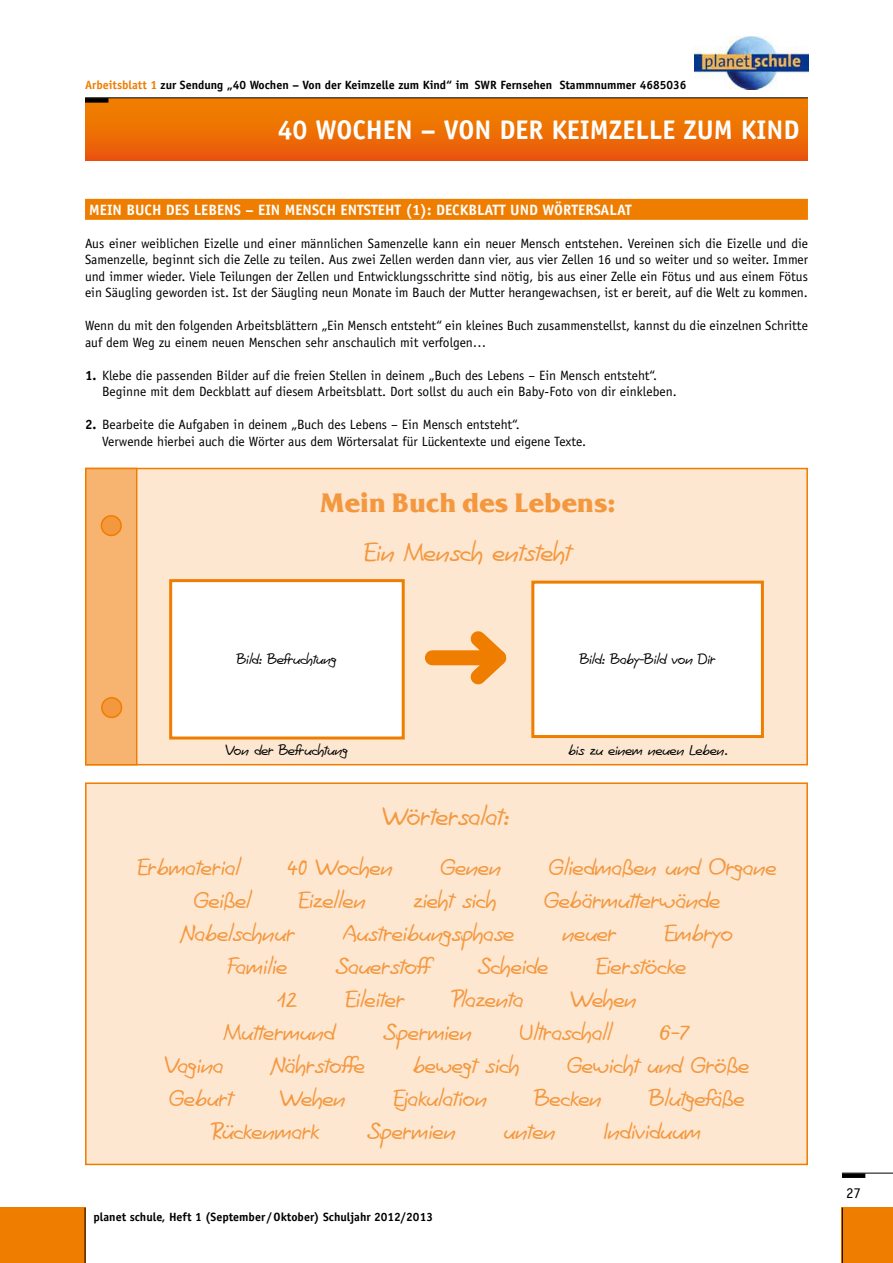
<style>
.page{position:relative;width:893px;height:1263px;background:#fff}
.page>*{position:absolute;margin:0;border:0;box-sizing:border-box;transform-origin:0 0}
.t1{font:700 27px "Officina Sans Std";color:#fff}
.t2{font:27px "Brian Handwriting";color:#f4983f}
.t3{font:700 27px "Friz Quadrata Com";color:#f4983f}
.t4{font:24px "Brian Handwriting";color:#f4983f}
.t5{font:15px "Brian Handwriting";color:#000}
.t6{font:700 15px "Officina Sans Std";color:#fff}
.t7{font:15px "Officina Sans Std";color:#000}
.t8{font:13.5px/16.5px "Officina Sans Std";color:#000}
.t9{font:700 12px "Officina Sans Std";color:#000}
.s1{color:#ef7d00}
.s2{font-weight:700}
</style>
<div class="page">
<div style="left:85px;top:99px;width:723px;height:62px;background:linear-gradient(to bottom,#f18500,#ea570d)"></div>
<hr style="left:85px;top:97px;width:723px;height:1px;background:#000">
<div style="left:85px;top:98px;width:23px;height:5px;background:#000"></div>
<hr style="left:842px;top:1173px;width:51px;height:1px;background:#000">
<div style="left:842px;top:1173px;width:23px;height:5px;background:#000"></div>
<div style="left:842px;top:1208px;width:51px;height:55px;background:#ef7d00"></div>
<hr style="left:842px;top:1208px;width:1px;height:55px;background:#000">
<div style="left:0;top:1208px;width:85px;height:55px;background:#ef7d00"></div>
<hr style="left:85px;top:1208px;width:1px;height:55px;background:#000">
<div style="left:85px;top:199px;width:723px;height:21px;background:#ef7d00"></div>
<div style="left:86px;top:468px;width:721px;height:297px;background:#fde7d1"></div>
<div style="left:85px;top:468px;width:723px;height:297px;border:2px solid #ef7d00"></div>
<div style="left:85px;top:468px;width:52px;height:297px;background:#f7b471;border:2px solid #ef7d00"></div>
<div style="left:101px;top:516px;width:20px;height:19px;background:#f4983f;border-radius:50%"></div>
<div style="left:101px;top:515px;width:21px;height:21px;border:2px solid #ef7d00;border-radius:50%"></div>
<div style="left:102px;top:698px;width:20px;height:19px;background:#f4983f;border-radius:50%"></div>
<div style="left:101px;top:697px;width:21px;height:21px;border:2px solid #ef7d00;border-radius:50%"></div>
<div style="left:432px;top:650px;width:67px;height:15px;background:#ef7d00"></div>
<svg style="left:457px;top:631px;width:50px;height:54px"></svg>
<div style="left:169px;top:579px;width:236px;height:160px;background:#fff;border:3px solid #ef7d00"></div>
<div style="left:531px;top:581px;width:233px;height:157px;background:#fff;border:3px solid #ef7d00"></div>
<div style="left:86px;top:783px;width:721px;height:381px;background:#fde7d1"></div>
<div style="left:85px;top:782px;width:723px;height:383px;border:2px solid #ef7d00"></div>
<img style="left:694px;top:36px;width:114px;height:53px">
<p class="t9" style="left:85px;top:78px;width:603px"><span class="s1">Arbeitsblatt 1</span> zur Sendung „40 Wochen – Von der Keimzelle zum Kind“ im SWR Fernsehen Stammnummer 4685036</p>
<h1 class="t1" style="left:277px;top:113px;width:524px">40 Wochen – Von der Keimzelle zum Kind</h1>
<p class="t6" style="left:89px;top:200px;width:85px">Mein Buch des</p>
<p class="t6" style="left:194px;top:200px;width:32px">Lebens</p>
<p class="t6" style="left:245px;top:200px;width:104px">– Ein Mensch entste</p>
<p class="t6" style="left:385px;top:200px;width:241px">ht (1): Deckblatt und Wörtersalat</p>
<p class="t8" style="left:85px;top:235px;width:724px;text-align:justify">Aus einer weiblichen Eizelle und einer männlichen Samenzelle kann ein neuer Mensch entstehen. Vereinen sich die Eizelle und die Samenzelle, beginnt sich die Zelle zu teilen. Aus zwei Zellen werden dann vier, aus vier Zellen 16 und so weiter und so weiter. Immer und immer wieder. Viele Teilungen der Zellen und Entwicklungsschritte sind nötig, bis aus einer Zelle ein Fötus und aus einem Fötus ein Säugling geworden ist. Ist der Säugling neun Monate im Bauch der Mutter herangewachsen, ist er bereit, auf die Welt zu kommen.</p>
<p class="t8" style="left:85px;top:317px;width:724px">Wenn du mit den folgenden Arbeitsblättern „Ein Mensch entsteht“ ein kleines Buch zusammenstellst, kannst du die einzelnen Schritte auf dem Weg zu einem neuen Menschen sehr anschaulich mit verfolgen…</p>
<p class="t8" style="left:102px;top:367px;width:576px;text-indent:-17px"><span class="s2">1.</span> Klebe die passenden Bilder auf die freien Stellen in deinem „Buch des Lebens – Ein Mensch entsteht“.<br>Beginne mit dem Deckblatt auf diesem Arbeitsblatt. Dort sollst du auch ein Baby-Foto von dir einkleben.</p>
<p class="t8" style="left:102px;top:416px;width:485px;text-indent:-17px"><span class="s2">2.</span> Bearbeite die Aufgaben in deinem „Buch des Lebens – Ein Mensch entsteht“.<br>Verwende hierbei auch die Wörter aus dem Wörtersalat für Lückentexte und eigene Texte.</p>
<h1 class="t3" style="left:320px;top:486px;width:297px">Mein Buch des Lebens:</h1>
<h1 class="t2" style="left:365px;top:536px;width:208px">Ein Mensch entsteht</h1>
<p class="t5" style="left:237px;top:650px;width:101px">Bild: Befruchtung</p>
<p class="t5" style="left:580px;top:650px;width:137px">Bild: Baby-Bild von Dir</p>
<p class="t5" style="left:226px;top:741px;width:123px">Von der Befruchtung</p>
<p class="t5" style="left:568px;top:741px;width:160px">bis zu einem neuen Leben.</p>
<h1 class="t2" style="left:383px;top:800px;width:128px">Wörtersalat:</h1>
<h2 class="t4" style="left:138px;top:852px;width:104px">Erbmaterial</h2>
<h2 class="t4" style="left:288px;top:852px;width:106px">40 Wochen</h2>
<h2 class="t4" style="left:441px;top:852px;width:62px">Genen</h2>
<h2 class="t4" style="left:549px;top:852px;width:229px">Gliedmaßen und Organe</h2>
<h2 class="t4" style="left:194px;top:885px;width:58px">Geißel</h2>
<h2 class="t4" style="left:299px;top:885px;width:68px">Eizellen</h2>
<h2 class="t4" style="left:414px;top:885px;width:84px">zieht sich</h2>
<h2 class="t4" style="left:544px;top:885px;width:177px">Gebärmutterwände</h2>
<h2 class="t4" style="left:181px;top:918px;width:115px">Nabelschnur</h2>
<h2 class="t4" style="left:343px;top:918px;width:173px">Austreibungsphase</h2>
<h2 class="t4" style="left:562px;top:918px;width:56px">neuer</h2>
<h2 class="t4" style="left:665px;top:918px;width:70px">Embryo</h2>
<h2 class="t4" style="left:228px;top:951px;width:61px">Familie</h2>
<h2 class="t4" style="left:335px;top:951px;width:96px">Sauerstoff</h2>
<h2 class="t4" style="left:478px;top:951px;width:72px">Scheide</h2>
<h2 class="t4" style="left:596px;top:951px;width:92px">Eierstöcke</h2>
<h2 class="t4" style="left:278px;top:984px;width:22px">12</h2>
<h2 class="t4" style="left:346px;top:984px;width:61px">Eileiter</h2>
<h2 class="t4" style="left:453px;top:984px;width:72px">Plazenta</h2>
<h2 class="t4" style="left:572px;top:984px;width:66px">Wehen</h2>
<h2 class="t4" style="left:224px;top:1017px;width:112px">Muttermund</h2>
<h2 class="t4" style="left:383px;top:1017px;width:90px">Spermien</h2>
<h2 class="t4" style="left:520px;top:1017px;width:93px">Ultraschall</h2>
<h2 class="t4" style="left:660px;top:1017px;width:32px">6-7</h2>
<h2 class="t4" style="left:165px;top:1050px;width:60px">Vagina</h2>
<h2 class="t4" style="left:272px;top:1050px;width:95px">Nährstoffe</h2>
<h2 class="t4" style="left:413px;top:1050px;width:108px">bewegt sich</h2>
<h2 class="t4" style="left:568px;top:1050px;width:183px">Gewicht und Größe</h2>
<h2 class="t4" style="left:170px;top:1083px;width:65px">Geburt</h2>
<h2 class="t4" style="left:281px;top:1083px;width:66px">Wehen</h2>
<h2 class="t4" style="left:394px;top:1083px;width:95px">Ejakulation</h2>
<h2 class="t4" style="left:535px;top:1083px;width:68px">Becken</h2>
<h2 class="t4" style="left:650px;top:1083px;width:96px">Blutgefäße</h2>
<h2 class="t4" style="left:213px;top:1116px;width:107px">Rückenmark</h2>
<h2 class="t4" style="left:367px;top:1116px;width:90px">Spermien</h2>
<h2 class="t4" style="left:504px;top:1116px;width:53px">unten</h2>
<h2 class="t4" style="left:604px;top:1116px;width:99px">Individuum</h2>
<p class="t9" style="left:94px;top:1209px;width:341px">planet schule, Heft 1 (September /Oktober) Schuljahr 2012/2013</p>
<p class="t7" style="left:846px;top:1184px;width:16px">27</p>
</div>
